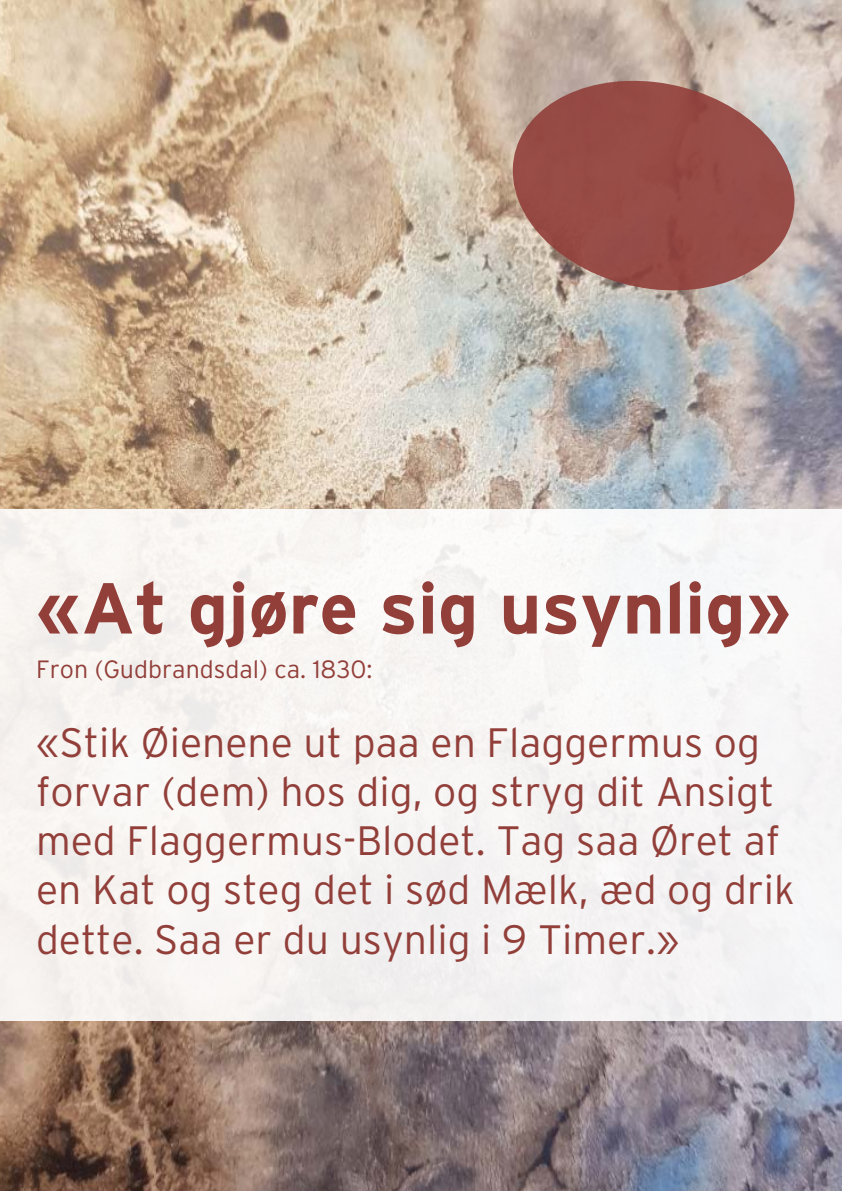
<style>
.page{position:relative;width:842px;height:1191px;background:#fff}
.page>*{position:absolute;margin:0;border:0;box-sizing:border-box;transform-origin:0 0}
.t1{font:700 72px "Interstate";color:#923f3a}
.t2{font:300 41px/49.2px "Interstate";color:#923f3a}
.t3{font:300 25px "Interstate";color:#923f3a}
</style>
<div class="page">
<img style="left:0;top:0;width:842px;height:1191px">
<div style="left:0;top:510px;width:842px;height:511px;background:#f7f5f3"></div>
<svg style="left:512px;top:73px;width:284px;height:225px;background:#a46b64"></svg>
<h1 class="t1" style="left:36px;top:568px;width:756px">«At gjøre sig usynlig»</h1>
<p class="t3" style="left:36px;top:654px;width:338px">Fron (Gudbrandsdal) ca. 1830:</p>
<p class="t2" style="left:36px;top:717px;width:760px">«Stik Øienene ut paa en Flaggermus og forvar (dem) hos dig, og stryg dit Ansigt med Flaggermus-Blodet. Tag saa Øret af en Kat og steg det i sød Mælk, æd og drik dette. Saa er du usynlig i 9 Timer.»</p>
</div>
